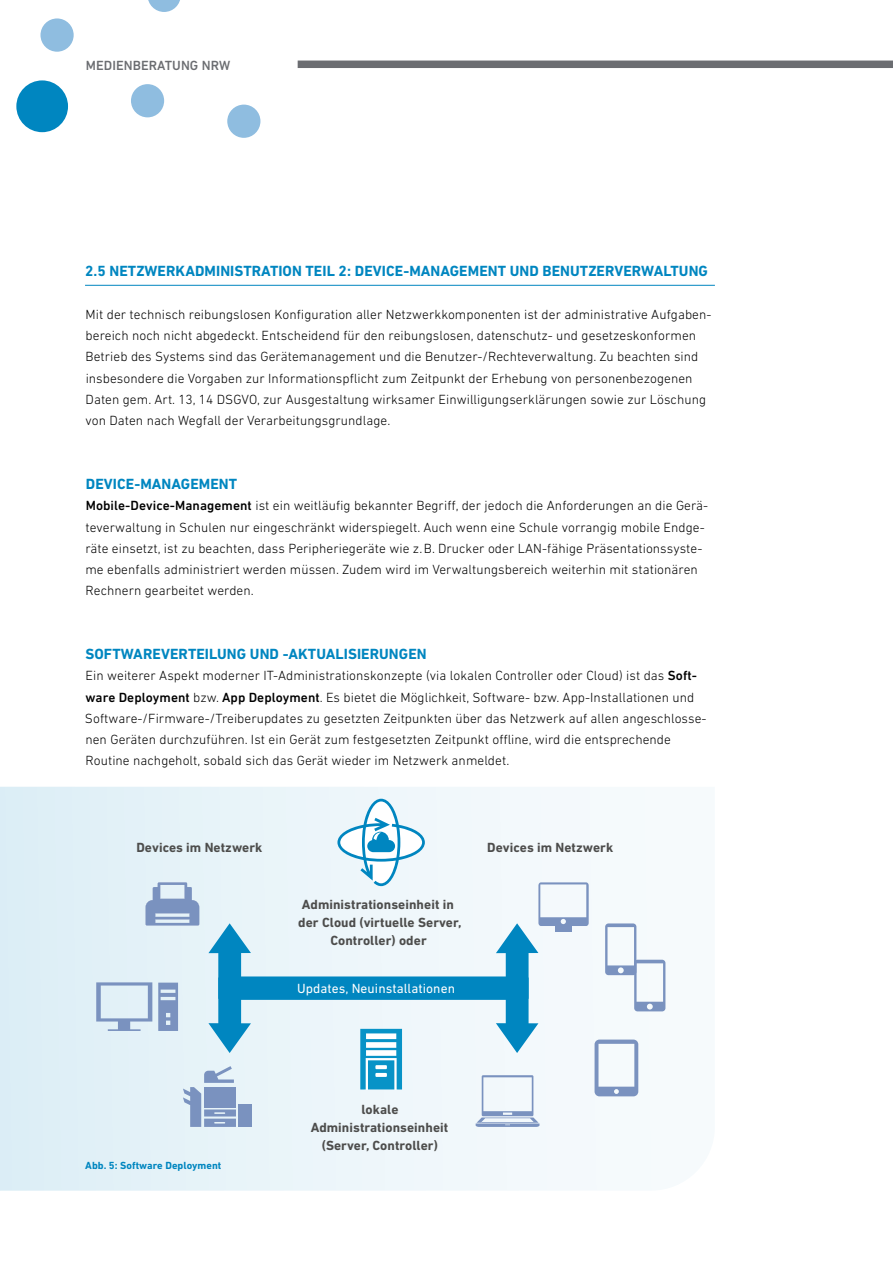
<style>
.page{position:relative;width:893px;height:1263px;background:#fff}
.page>*{position:absolute;margin:0;border:0;box-sizing:border-box;transform-origin:0 0}
._02_Headline_2_Absat{font:700 15px "DIN Next LT Pro";letter-spacing:.005em;color:#0086c0}
._02_Headline_3{font:700 15px "DIN Next LT Pro";letter-spacing:.005em;color:#0086c0}
._03_Grundtext{font:300 13.5px/21.3px "DIN Next LT Pro";letter-spacing:.005em;color:#000}
._02_Diagramm{font:700 13.5px/18px "DIN Next LT Pro";letter-spacing:.005em;color:#4d4d4c;text-align:center}
._02_Diagramm-2{font:13.5px "DIN Next LT Pro";letter-spacing:.005em;color:#fff}
.t1{font:500 13.5px "DIN Next LT Pro";letter-spacing:.005em;color:#6b6d71}
._04_BU{font:700 10.5px "DIN Next LT Pro";letter-spacing:.005em;color:#0086c0}
.s1{font-weight:500}
</style>
<div class="page">
<div style="left:301px;top:61px;width:592px;height:7px;background:#6b6d71"></div>
<hr style="left:85px;top:285px;width:630px;height:1px;background:#0086c0">
<div style="left:131px;top:84px;width:33px;height:33px;background:#8fbde0;border-radius:50%"></div>
<div style="left:40px;top:18px;width:34px;height:34px;background:#8fbde0;border-radius:50%"></div>
<div style="left:16px;top:80px;width:52px;height:52px;background:#0086c0;border-radius:50%"></div>
<svg style="left:148px;top:0;width:32px;height:12px"></svg>
<div style="left:227px;top:105px;width:33px;height:33px;background:#8fbde0;border-radius:50%"></div>
<svg style="left:0;top:787px;width:666px;height:404px;fill:#ebf5fa"></svg>
<svg style="left:605px;top:923px;width:60px;height:88px"></svg>
<svg style="left:476px;top:1075px;width:63px;height:52px"></svg>
<svg style="left:146px;top:882px;width:53px;height:43px;background:#a3b7d4"></svg>
<svg style="left:96px;top:982px;width:56px;height:49px;background:#c4d5e7"></svg>
<svg style="left:158px;top:983px;width:20px;height:48px"></svg>
<div style="left:234px;top:976px;width:286px;height:24px;background:#0086c0"></div>
<svg style="left:496px;top:882px;width:93px;height:171px"></svg>
<svg style="left:208px;top:923px;width:43px;height:130px;background:#67b6d9"></svg>
<svg style="left:595px;top:1039px;width:43px;height:57px"></svg>
<div style="left:239px;top:1104px;width:13px;height:23px;background:#7a92bf"></div>
<svg style="left:183px;top:1066px;width:53px;height:61px;background:#a8bbd7"></svg>
<svg style="left:337px;top:799px;width:88px;height:87px"></svg>
<svg style="left:360px;top:1029px;width:42px;height:60px"></svg>
<p class="t1" style="left:86px;top:58px;width:146px">MEDIENBERATUNG NRW</p>
<p class="_02_Headline_2_Absat" style="left:85px;top:263px;width:624px">2.5 NETZWERKADMINISTRATION TEIL 2: DEVICE-MANAGEMENT UND BENUTZERVERWALTUNG</p>
<p class="_03_Grundtext" style="left:85px;top:304px;width:628px">Mit der technisch reibungslosen Konfiguration aller Netzwerkkomponenten ist der administrative Aufgaben&shy;bereich noch nicht abgedeckt. Entscheidend für den reibungslosen, datenschutz- und gesetzeskonformen Betrieb des Systems sind das Gerätemanagement und die Benutzer-/Rechteverwaltung. Zu beachten sind insbesondere die Vorgaben zur Informationspflicht zum Zeitpunkt der Erhebung von personenbezogenen Daten gem. Art. 13, 14 DSGVO, zur Ausgestaltung wirksamer Einwilligungserklärungen sowie zur Löschung von Daten nach Wegfall der Verarbeitungsgrundlage.</p>
<p class="_02_Headline_3" style="left:86px;top:475px;width:153px">DEVICE-MANAGEMENT</p>
<p class="_03_Grundtext" style="left:85px;top:495px;width:624px"><span class="s1">Mobile-Device-Management</span> ist ein weitläufig bekannter Begriff, der jedoch die Anforderungen an die Gerä&shy;teverwaltung in Schulen nur eingeschränkt widerspiegelt. Auch wenn eine Schule vorrangig mobile Endge&shy;räte einsetzt, ist zu beachten, dass Peripheriegeräte wie z.B. Drucker oder LAN-fähige Präsentationssyste&shy;me ebenfalls administriert werden müssen. Zudem wird im Verwaltungsbereich weiterhin mit stationären Rechnern gearbeitet werden.</p>
<p class="_02_Headline_3" style="left:85px;top:645px;width:343px">SOFTWAREVERTEILUNG UND -AKTUALISIERUNGEN</p>
<p class="_03_Grundtext" style="left:85px;top:665px;width:623px">Ein weiterer Aspekt moderner IT-Administrationskonzepte (via lokalen Controller oder Cloud) ist das <span class="s1">Soft&shy;ware Deployment</span> bzw. <span class="s1">App Deployment</span>. Es bietet die Möglichkeit, Software- bzw. App-Installationen und Software-/Firmware-/Treiberupdates zu gesetzten Zeitpunkten über das Netzwerk auf allen angeschlosse&shy;nen Geräten durchzuführen. Ist ein Gerät zum festgesetzten Zeitpunkt offline, wird die entsprechende Routine nachgeholt, sobald sich das Gerät wieder im Netzwerk anmeldet.</p>
<p class="_02_Diagramm" style="left:136px;top:838px;width:128px">Devices im Netzwerk</p>
<p class="_02_Diagramm" style="left:487px;top:838px;width:128px">Devices im Netzwerk</p>
<p class="_02_Diagramm" style="left:298px;top:895px;width:165px">Administrationseinheit in der Cloud (virtuelle Server,<br>Controller) oder</p>
<p class="_02_Diagramm-2" style="left:297px;top:981px;width:159px">Updates, Neuinstallationen</p>
<p class="_04_BU" style="left:85px;top:1160px;width:138px">Abb. 5: Software Deployment</p>
<p class="_02_Diagramm" style="left:311px;top:1100px;width:139px">lokale<br>Administrationseinheit</p>
<p class="_02_Diagramm" style="left:322px;top:1136px;width:118px">(Server, Controller)</p>
</div>
